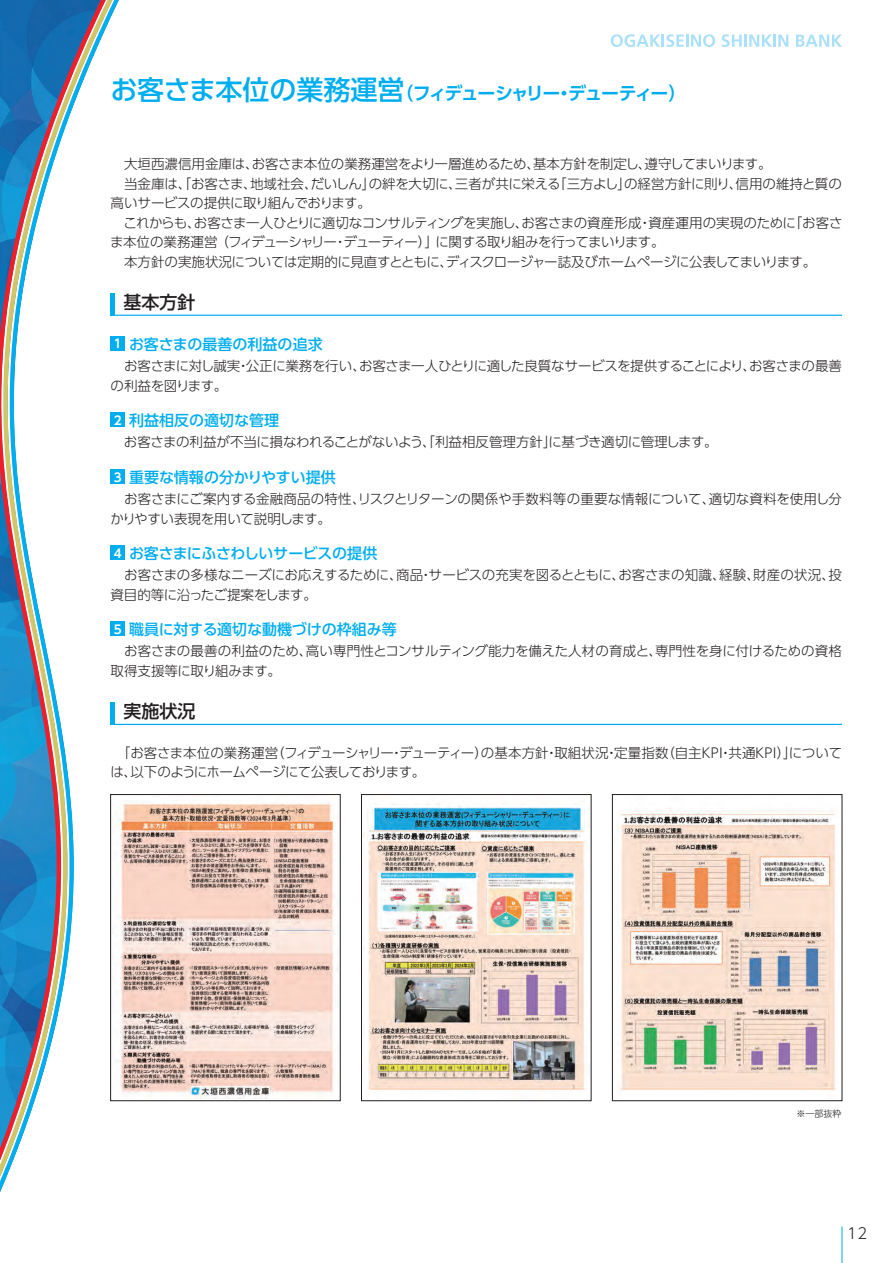
<style>
.page{position:relative;width:893px;height:1263px;background:#fff}
.page>*{position:absolute;margin:0;border:0;box-sizing:border-box;transform-origin:0 0}
.t1{font:700 18px "UD Shin Go Pro De";letter-spacing:-.085em;color:#00aeef}
.t2{font:500 18px "UD Shin Go Pro";color:#231f20}
.t3{font:500 15px "UD Shin Go Pro";letter-spacing:-.005em;color:#00aeef}
.t4{font:300 15px "UD Shin Go Pro";color:#231f20}
.t5{font:300 13.5px/19.5px "UD Shin Go Pro";letter-spacing:-.02em;color:#231f20}
.t6{font:300 9px "UD Shin Go Pro";color:#231f20}
.s1{font-family:"UD Shin Go Pro";font-weight:500;font-size:27px}
.s2{font-family:"UD Shin Go Pro De";font-weight:700;font-size:12px;color:#fff}
</style>
<div class="page">
<svg style="left:0;top:0;width:222px;height:1192px"></svg>
<svg style="left:611px;top:34px;width:104px;height:13px"></svg>
<svg style="left:722px;top:34px;width:66px;height:13px"></svg>
<svg style="left:796px;top:35px;width:46px;height:12px"></svg>
<hr style="left:842px;top:1226px;width:1px;height:37px;background:#00aeef">
<div style="left:111px;top:336px;width:14px;height:15px;background:#00aeef"></div>
<hr style="left:111px;top:315px;width:731px;height:1px;background:#00aeef">
<div style="left:111px;top:413px;width:14px;height:14px;background:#00aeef"></div>
<div style="left:111px;top:470px;width:14px;height:14px;background:#00aeef"></div>
<div style="left:111px;top:546px;width:14px;height:14px;background:#00aeef"></div>
<div style="left:111px;top:622px;width:14px;height:14px;background:#00aeef"></div>
<hr style="left:111px;top:293px;width:4px;height:22px;background:#00aeef">
<div style="left:110px;top:794px;width:230px;height:307px;border:1px solid #231f20"></div>
<div style="left:361px;top:794px;width:230px;height:307px;border:1px solid #231f20"></div>
<div style="left:612px;top:794px;width:230px;height:307px;border:1px solid #231f20"></div>
<hr style="left:111px;top:724px;width:731px;height:1px;background:#00aeef">
<hr style="left:111px;top:702px;width:4px;height:22px;background:#00aeef">
<img style="left:112px;top:797px;width:227px;height:301px">
<img style="left:363px;top:804px;width:226px;height:288px">
<img style="left:618px;top:808px;width:218px;height:283px">
<h1 class="t1" style="left:110px;top:79px;width:578px"><span class="s1">お客さま本位の業務運営</span>（フィデューシャリー・デューティー）</h1>
<p class="t5" style="left:110px;top:154px;width:734px">　大垣西濃信用金庫は、お客さま本位の業務運営をより一層進めるため、基本方針を制定し、遵守してまいります。<br>　当金庫は、「お客さま、地域社会、だいしん」の絆を大切に、三者が共に栄える「三方よし」の経営方針に則り、信用の維持と質の高いサービスの提供に取り組んでおります。<br>　これからも、お客さま一人ひとりに適切なコンサルティングを実施し、お客さまの資産形成・資産運用の実現のために「お客さま本位の業務運営 （フィデューシャリー・デューティー）」に関する取り組みを行ってまいります。<br>　本方針の実施状況については定期的に見直すとともに、ディスクロージャー誌及びホームページに公表してまいります。</p>
<h1 class="t2" style="left:123px;top:287px;width:73px">基本方針</h1>
<p class="t3" style="left:114px;top:332px;width:210px"><span class="s2">1</span> お客さまの最善の利益の追求</p>
<p class="t5" style="left:111px;top:356px;width:733px">　お客さまに対し誠実・公正に業務を行い、お客さま一人ひとりに適した良質なサービスを提供することにより、お客さまの最善の利益を図ります。</p>
<p class="t3" style="left:114px;top:408px;width:167px"><span class="s2">2</span> 利益相反の適切な管理</p>
<p class="t5" style="left:111px;top:432px;width:609px">　お客さまの利益が不当に損なわれることがないよう、「利益相反管理方針」に基づき適切に管理します。</p>
<p class="t3" style="left:114px;top:465px;width:223px"><span class="s2">3</span> 重要な情報の分かりやすい提供</p>
<p class="t5" style="left:110px;top:489px;width:733px">　お客さまにご案内する金融商品の特性、リスクとリターンの関係や手数料等の重要な情報について、適切な資料を使用し分かりやすい表現を用いて説明します。</p>
<p class="t3" style="left:114px;top:541px;width:265px"><span class="s2">4</span> お客さまにふさわしいサービスの提供</p>
<p class="t5" style="left:111px;top:565px;width:733px">　お客さまの多様なニーズにお応えするために、商品・サービスの充実を図るとともに、お客さまの知識、経験、財産の状況、投資目的等に沿ったご提案をします。</p>
<p class="t3" style="left:114px;top:617px;width:284px"><span class="s2">5</span> 職員に対する適切な動機づけの枠組み等</p>
<p class="t5" style="left:111px;top:641px;width:733px">　お客さまの最善の利益のため、高い専門性とコンサルティング能力を備えた人材の育成と、専門性を身に付けるための資格取得支援等に取り組みます。</p>
<h1 class="t2" style="left:123px;top:696px;width:73px">実施状況</h1>
<p class="t5" style="left:110px;top:742px;width:733px">　「お客さま本位の業務運営（フィデューシャリー・デューティー）の基本方針・取組状況・定量指数（自主KPI・共通KPI）」については、以下のようにホームページにて公表しております。</p>
<p class="t6" style="left:797px;top:1106px;width:46px">※一部抜粋</p>
<p class="t4" style="left:847px;top:1221px;width:22px">12</p>
</div>
